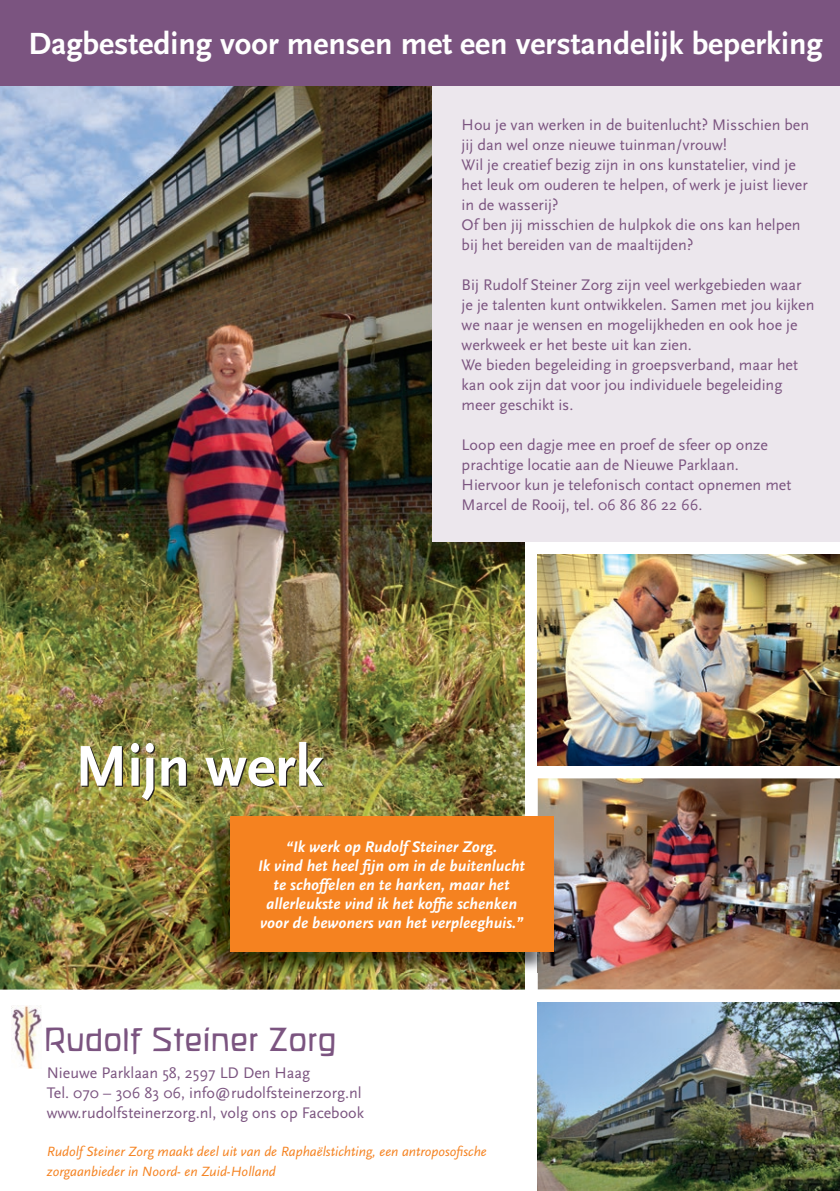
<style>
.page{position:relative;width:840px;height:1191px;background:#fff}
.page>*{position:absolute;margin:0;border:0;box-sizing:border-box;transform-origin:0 0}
.t1{font:700 60px "Scala Sans";color:#fff}
.t2{font:35px "Ro Birke Normal";color:#7b5480}
.t3{font:700 32px "Scala Sans";color:#fff}
.t4{font:24px "ROBIRKE Normal";color:#7e4e7a}
.t5{font:16px/20px "Scala Sans";color:#7b5480}
.t6{font:italic 700 16px/19.2px "Scala Sans";color:#fff;text-align:center}
.t7{font:italic 14px/20px "Scala Sans";color:#f58220}
</style>
<div class="page">
<img style="left:0;top:85px;width:524px;height:904px">
<div style="left:432px;top:0;width:407px;height:541px;background:#ece7ed"></div>
<div style="left:0;top:0;width:839px;height:85px;background:#7b5480"></div>
<img style="left:11px;top:1006px;width:31px;height:62px">
<img style="left:537px;top:778px;width:302px;height:211px">
<img style="left:537px;top:554px;width:302px;height:211px">
<img style="left:537px;top:1002px;width:302px;height:189px">
<img style="left:204px;top:818px;width:342px;height:154px">
<div style="left:230px;top:816px;width:323px;height:136px;background:#f58220"></div>
<h3 class="t3" style="left:28px;top:27px;width:795px">Dagbesteding voor mensen met een verstandelijk beperking</h3>
<h1 class="t1" style="left:75px;top:734px;width:250px">Mijn werk</h1>
<p class="t5" style="left:461px;top:115px;width:349px">Hou je van werken in de buitenlucht? Misschien ben jij dan wel onze nieuwe tuinman/vrouw!<br>Wil je creatief bezig zijn in ons kunstatelier, vind je het leuk om ouderen te helpen, of werk je juist liever in de wasserij?<br>Of ben jij misschien de hulpkok die ons kan helpen bij het bereiden van de maaltijden?</p>
<p class="t5" style="left:461px;top:275px;width:354px">Bij Rudolf Steiner Zorg zijn veel werkgebieden waar je je talenten kunt ontwikkelen. Samen met jou kijken we naar je wensen en mogelijkheden en ook hoe je werkweek er het beste uit kan zien.<br>We bieden begeleiding in groepsverband, maar het kan ook zijn dat voor jou individuele begeleiding meer geschikt is.</p>
<p class="t5" style="left:461px;top:435px;width:331px">Loop een dagje mee en proef de sfeer op onze prachtige locatie aan de Nieuwe Parklaan.<br>Hiervoor kun je telefonisch contact opnemen met Marcel de Rooij, tel. 06 86 86 22 66.</p>
<p class="t6" style="left:258px;top:837px;width:268px">“Ik werk op Rudolf Steiner Zorg.<br>Ik vind het heel fijn om in de buitenlucht te schoffelen en te harken, maar het allerleukste vind ik het koffie schenken voor de bewoners van het verpleeghuis.”</p>
<h2 class="t2" style="left:44px;top:1020px;width:294px">Rudolf Steiner Zorg</h2>
<h3 class="t4" style="left:45px;top:1027px;width:169px">Raphaëlstichting</h3>
<p class="t5" style="left:47px;top:1063px;width:318px">Nieuwe Parklaan 58, 2597 LD Den Haag<br>Tel. 070 – 306 83 06, info@rudolfsteinerzorg.nl www.rudolfsteinerzorg.nl, volg ons op Facebook</p>
<p class="t7" style="left:47px;top:1141px;width:441px">Rudolf Steiner Zorg maakt deel uit van de Raphaëlstichting, een antroposofische zorgaanbieder in Noord- en Zuid-Holland</p>
</div>
